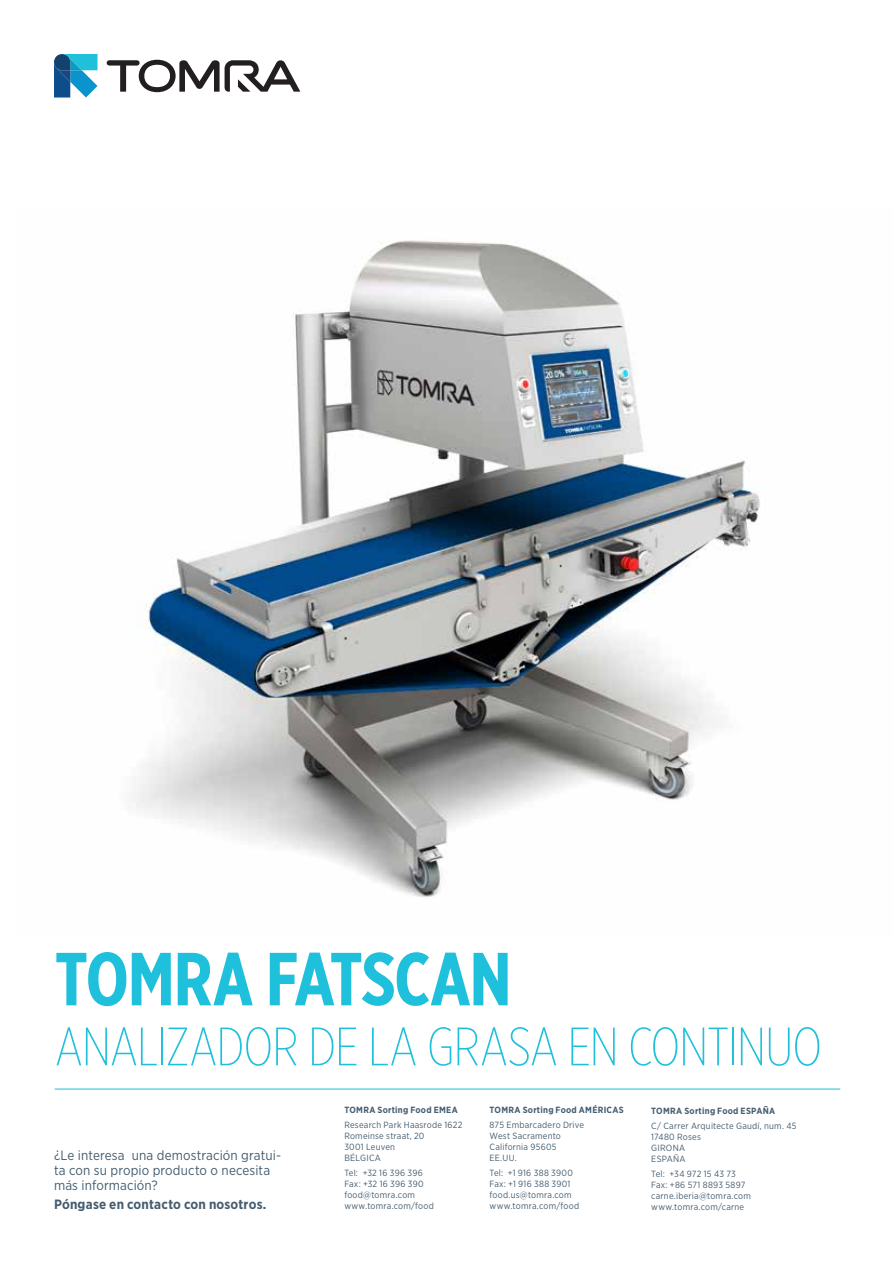
<style>
.page{position:relative;width:893px;height:1263px;background:#fff}
.page>*{position:absolute;margin:0;border:0;box-sizing:border-box;transform-origin:0 0}
.t1{font:700 75px "Gotham X Narrow";letter-spacing:-.015em;color:#1fc0db}
.t2{font:200 54px "Gotham X Narrow";letter-spacing:-.02em;color:#1fc0db}
.t3{font:13.5px/15px "Gotham Narrow";letter-spacing:.01em;color:#455d6f}
.t4{font:700 13.5px "Gotham Narrow";letter-spacing:.015em;color:#455d6f}
.t5{font:9px/10.8px "Gotham Narrow";letter-spacing:.025em;color:#455d6f}
.t6{font:700 9px "Gotham Narrow";letter-spacing:.03em;color:#455d6f}
</style>
<div class="page">
<img style="left:132px;top:240px;width:628px;height:657px">
<hr style="left:55px;top:1088px;width:785px;height:1px;background:#1fc0db">
<svg style="left:54px;top:54px;width:44px;height:44px;background:#4198bf"></svg>
<svg style="left:106px;top:59px;width:194px;height:33px"></svg>
<h1 class="t1" style="left:55px;top:933px;width:458px">TOMRA FATSCAN</h1>
<h2 class="t2" style="left:55px;top:1015px;width:769px">ANALIZADOR DE LA GRASA EN CONTINUO</h2>
<p class="t6" style="left:490px;top:1104px;width:136px">TOMRA Sorting Food AMÉRICAS</p>
<p class="t5" style="left:490px;top:1120px;width:96px">875 Embarcadero Drive<br>West Sacramento<br>California 95605<br>EE.UU.</p>
<p class="t5" style="left:490px;top:1167px;width:91px">Tel: +1 916 388 3900<br>Fax: +1 916 388 3901 food.us@tomra.com www.tomra.com/food</p>
<p class="t6" style="left:651px;top:1105px;width:125px">TOMRA Sorting Food ESPAÑA</p>
<p class="t5" style="left:651px;top:1120px;width:147px">C/ Carrer Arquitecte Gaudí, num. 45<br>17480 Roses<br>GIRONA<br>ESPAÑA</p>
<p class="t5" style="left:651px;top:1168px;width:101px">Tel: +34 972 15 43 73<br>Fax: +86 571 8893 5897 carne.iberia@tomra.com www.tomra.com/carne</p>
<p class="t6" style="left:344px;top:1104px;width:115px">TOMRA Sorting Food EMEA</p>
<p class="t5" style="left:344px;top:1120px;width:120px">Research Park Haasrode 1622<br>Romeinse straat, 20<br>3001 Leuven<br>BÉLGICA</p>
<p class="t5" style="left:344px;top:1167px;width:91px">Tel: +32 16 396 396<br>Fax: +32 16 396 390 food@tomra.com www.tomra.com/food</p>
<h3 class="t3" style="left:54px;top:1147px;width:229px">¿Le interesa una demostración gratui&shy;ta con su propio producto o necesita más información?</h3>
<h3 class="t4" style="left:54px;top:1196px;width:214px">Póngase en contacto con nosotros.</h3>
</div>
